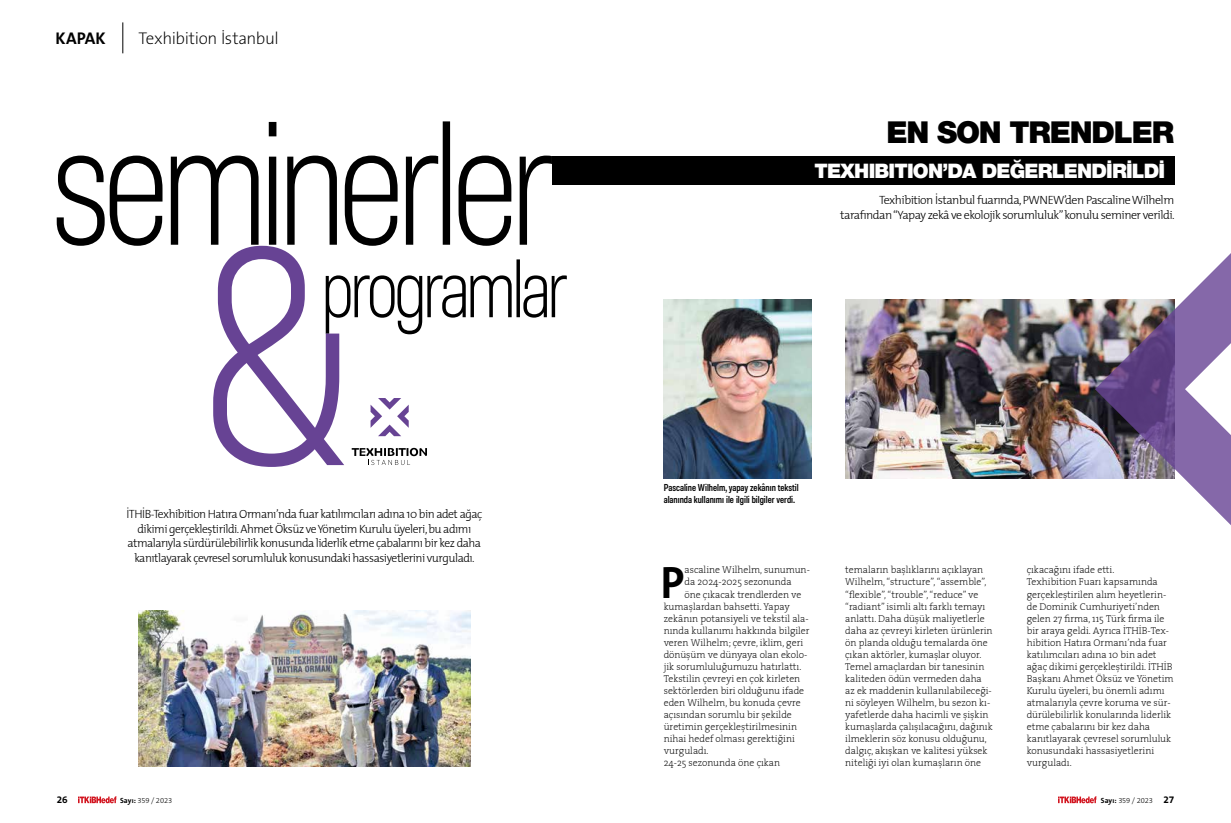
<style>
.page{position:relative;width:1231px;height:823px;background:#fff}
.page>*{position:absolute;margin:0;border:0;box-sizing:border-box;transform-origin:0 0}
.t1{font:700 45.6px "The Sans B W7";color:#000}
.t2{font:900 30.2px "Helvetica Neue";letter-spacing:-.04em;color:#000}
.t3{font:900 20px "Helvetica Neue";letter-spacing:-.04em;color:#fff}
.t4{font:200 17px "The Sans B W2";letter-spacing:-.02em;color:#000}
.t5{font:700 17px "The Sans B W7";letter-spacing:-.005em;color:#000}
.t6{font:300 12px/14.4px "The Mix";letter-spacing:-.04em;color:#000;text-align:right}
.t7{font:10px/12px "The Serif";color:#000}
.t8{font:600 semi-condensed 10px/12px "Molde";color:#000;scale:.89 1}
.t9{font:700 10px "The Sans B W7";color:#000}
.t10{font:300 7.5px "The Sans B W3";letter-spacing:-.015em;color:#000}
.s1{font-family:"The Sans B W7";font-weight:700}
.s2{font-family:"The Sans B W7";font-weight:700;font-size:10px}
</style>
<div class="page">
<svg style="left:78px;top:796px;width:38px;height:6px"></svg>
<svg style="left:1058px;top:796px;width:38px;height:6px"></svg>
<hr style="left:123px;top:22px;width:1px;height:31px;background:#000">
<div style="left:552px;top:156px;width:622px;height:28px;background:#000"></div>
<img style="left:845px;top:299px;width:249px;height:179px">
<img style="left:663px;top:299px;width:148px;height:179px">
<img style="left:1094px;top:254px;width:136px;height:270px">
<svg style="left:57px;top:121px;width:495px;height:125px"></svg>
<img style="left:138px;top:610px;width:332px;height:155px">
<svg style="left:213px;top:246px;width:353px;height:220px"></svg>
<h3 class="t5" style="left:56px;top:27px;width:52px">KAPAK</h3>
<h3 class="t4" style="left:138px;top:27px;width:142px">Texhibition İstanbul</h3>
<p class="t6" style="left:126px;top:506px;width:357px;text-align:center">İTHİB-Texhibition Hatıra Ormanı’nda fuar katılımcıları adına 10 bin adet ağaç dikimi gerçekleştirildi. Ahmet Öksüz ve Yönetim Kurulu üyeleri, bu adımı atmalarıyla sürdürülebilirlik konusunda liderlik etme çabalarını bir kez daha kanıtlayarak çevresel sorumluluk konusundaki hassasiyetlerini vurguladı.</p>
<h2 class="t2" style="left:886px;top:114px;width:289px">EN SON TRENDLER</h2>
<h3 class="t3" style="left:814px;top:158px;width:350px">TEXHIBITION’DA DEĞERLENDIRILDI</h3>
<p class="t6" style="left:840px;top:192px;width:336px">Texhibition İstanbul fuarında, PWNEW’den Pascaline Wilhelm tarafından “Yapay zekâ ve ekolojik sorumluluk” konulu seminer verildi.</p>
<p class="t8" style="left:663px;top:480px;width:153px">Pascaline Wilhelm, yapay zekânın tekstil alanında kullanımı ile ilgili bilgiler verdi.</p>
<h1 class="t1" style="left:660px;top:552px;width:25px">P</h1>
<p class="t7" style="left:684px;top:563px;width:127px">ascaline Wilhelm, sunumun-</p>
<p class="t7" style="left:684px;top:575px;width:109px">da 2024-2025 sezonunda</p>
<p class="t7" style="left:684px;top:587px;width:118px">öne çıkacak trendlerden ve</p>
<p class="t7" style="left:663px;top:599px;width:128px">kumaşlardan bahsetti. Yapay</p>
<p class="t7" style="left:663px;top:611px;width:146px">zekânın potansiyeli ve tekstil ala-</p>
<p class="t7" style="left:663px;top:623px;width:147px">nında kullanımı hakkında bilgiler</p>
<p class="t7" style="left:663px;top:635px;width:141px">veren Wilhelm; çevre, iklim, geri</p>
<p class="t7" style="left:663px;top:647px;width:145px">dönüşüm ve dünyaya olan ekolo-</p>
<p class="t7" style="left:663px;top:659px;width:139px">jik sorumluluğumuzu hatırlattı.</p>
<p class="t7" style="left:663px;top:671px;width:138px">Tekstilin çevreyi en çok kirleten</p>
<p class="t7" style="left:663px;top:683px;width:142px">sektörlerden biri olduğunu ifade</p>
<p class="t7" style="left:663px;top:695px;width:139px">eden Wilhelm, bu konuda çevre</p>
<p class="t7" style="left:663px;top:707px;width:130px">açısından sorumlu bir şekilde</p>
<p class="t7" style="left:663px;top:719px;width:135px">üretimin gerçekleştirilmesinin</p>
<p class="t7" style="left:663px;top:731px;width:133px">nihai hedef olması gerektiğini</p>
<p class="t7" style="left:663px;top:743px;width:46px">vurguladı.</p>
<p class="t7" style="left:663px;top:755px;width:118px">24-25 sezonunda öne çıkan</p>
<p class="t7" style="left:845px;top:563px;width:149px">temaların başlıklarını açıklayan Wilhelm, “structure”, “assemble”, “flexible”, “trouble”, “reduce” ve “radiant” isimli altı farklı temayı anlattı. Daha düşük maliyetlerle daha az çevreyi kirleten ürünlerin ön planda olduğu temalarda öne çıkan aktörler, kumaşlar oluyor.<br>Temel amaçlardan bir tanesinin kaliteden ödün vermeden daha az ek maddenin kullanılabileceği&shy;ni söyleyen Wilhelm, bu sezon kı&shy;yafetlerde daha hacimli ve şişkin kumaşlarda çalışılacağını, dağınık ilmeklerin söz konusu olduğunu, dalgıç, akışkan ve kalitesi yüksek niteliği iyi olan kumaşların öne</p>
<p class="t7" style="left:1026px;top:563px;width:148px">çıkacağını ifade etti.<br>Texhibition Fuarı kapsamında gerçekleştirilen alım heyetlerin&shy;de Dominik Cumhuriyeti’nden gelen 27 firma, 115 Türk firma ile bir araya geldi. Ayrıca İTHİB-Tex&shy;hibition Hatıra Ormanı’nda fuar katılımcıları adına 10 bin adet ağaç dikimi gerçekleştirildi. İTHİB<br>Başkanı Ahmet Öksüz ve Yönetim<br>Kurulu üyeleri, bu önemli adımı atmalarıyla çevre koruma ve sür&shy;dürülebilirlik konularında liderlik etme çabalarını bir kez daha kanıtlayarak çevresel sorumluluk konusundaki hassasiyetlerini vurguladı.</p>
<p class="t9" style="left:57px;top:792px;width:12px">26</p>
<p class="t10" style="left:120px;top:795px;width:54px"><span class="s1">Sayı:</span> 359 / 2023</p>
<p class="t10" style="left:1100px;top:795px;width:75px"><span class="s1">Sayı:</span> 359 / 2023 <span class="s2">27</span></p>
</div>
